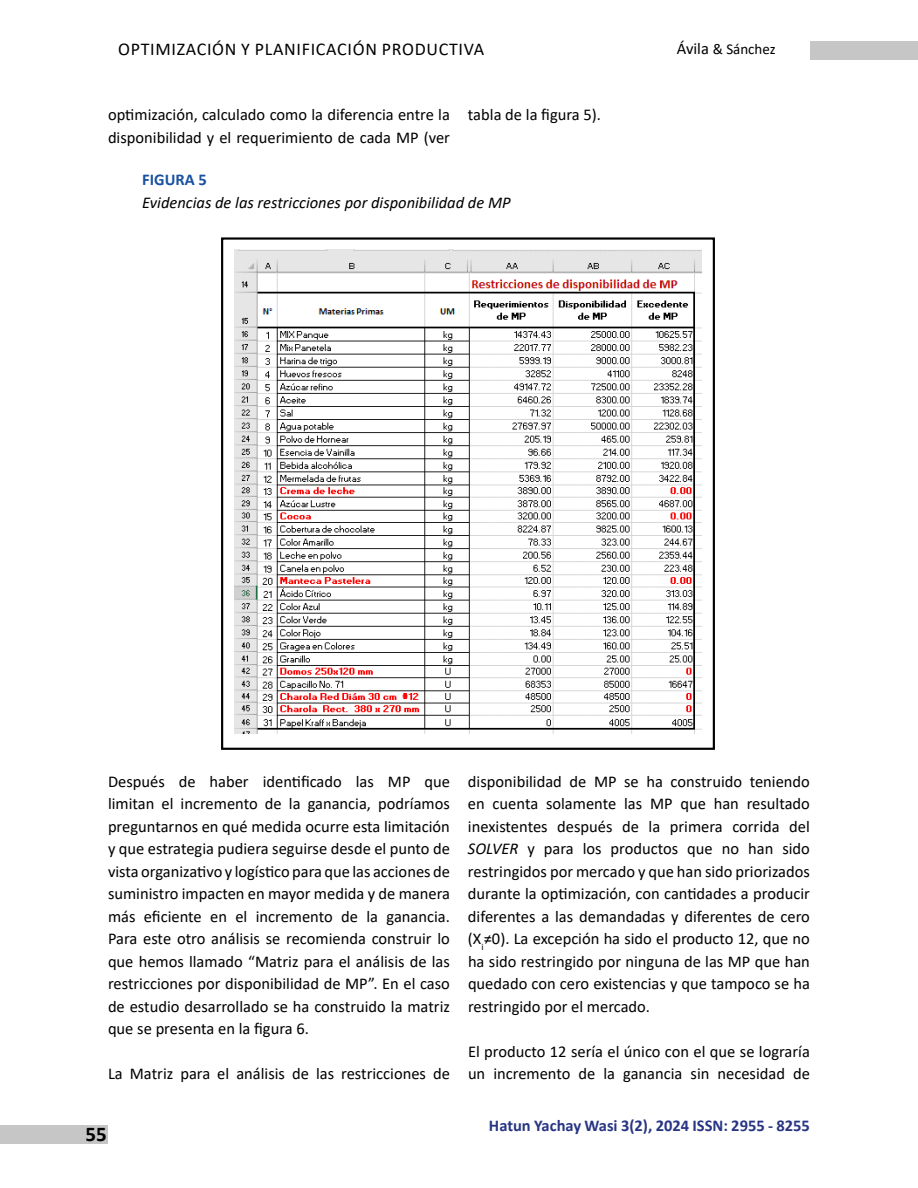
<style>
.page{position:relative;width:918px;height:1188px;background:#fff}
.page>*{position:absolute;margin:0;border:0;box-sizing:border-box;transform-origin:0 0}
.t1{font:700 21px "Calibri";color:#000}
.t2{font:18px "Calibri";letter-spacing:.04em;color:#000}
.t3{font:16.5px/22.5px "Calibri";color:#000}
.t4{font:italic 16.5px "Calibri";color:#000}
.t5{font:700 16.5px "Calibri";color:#283583}
.t6{font:700 16.5px "Calibri";color:#19519f}
.t7{font:15px "Calibri";color:#000}
.s1{font-size:16.5px}
.s2{font-style:italic}
</style>
<div class="page">
<div style="left:0;top:1125px;width:108px;height:19px;background:#c6c6c6"></div>
<div style="left:810px;top:41px;width:108px;height:19px;background:#c6c6c6"></div>
<img style="left:235px;top:250px;width:466px;height:483px">
<div style="left:221px;top:237px;width:494px;height:513px;border:2px solid #000"></div>
<p class="t2" style="left:118px;top:36px;width:368px">OPTIMIZACIÓN Y PLANIFICACIÓN PRODUCTIVA</p>
<p class="t7" style="left:677px;top:38px;width:100px"><span class="s1">Ávila</span> &amp; Sánchez</p>
<p class="t3" style="left:108px;top:103px;width:344px">optimización, calculado como la diferencia entre la disponibilidad y el requerimiento de cada MP (ver</p>
<p class="t3" style="left:468px;top:103px;width:135px">tabla de la figura 5).</p>
<p class="t6" style="left:142px;top:168px;width:66px">FIGURA 5</p>
<p class="t4" style="left:142px;top:191px;width:370px">Evidencias de las restricciones por disponibilidad de MP</p>
<p class="t3" style="left:108px;top:770px;width:344px;text-align:justify">Después de haber identificado las MP que limitan el incremento de la ganancia, podríamos preguntarnos en qué medida ocurre esta limitación y que estrategia pudiera seguirse desde el punto de vista organizativo y logístico para que las acciones de suministro impacten en mayor medida y de manera más eficiente en el incremento de la ganancia.<br>Para este otro análisis se recomienda construir lo que hemos llamado “Matriz para el análisis de las restricciones por disponibilidad de MP”. En el caso de estudio desarrollado se ha construido la matriz que se presenta en la figura 6.</p>
<p class="t3" style="left:108px;top:1062px;width:344px">La Matriz para el análisis de las restricciones de</p>
<p class="t1" style="left:86px;top:1119px;width:23px">55</p>
<p class="t3" style="left:468px;top:770px;width:343px;text-align:justify">disponibilidad de MP se ha construido teniendo en cuenta solamente las MP que han resultado inexistentes después de la primera corrida del <span class="s2">SOLVER</span> y para los productos que no han sido restringidos por mercado y que han sido priorizados durante la optimización, con cantidades a producir diferentes a las demandadas y diferentes de cero (X<sub>i</sub>≠0). La excepción ha sido el producto 12, que no ha sido restringido por ninguna de las MP que han quedado con cero existencias y que tampoco se ha restringido por el mercado.</p>
<p class="t3" style="left:468px;top:1040px;width:344px">El producto 12 sería el único con el que se lograría un incremento de la ganancia sin necesidad de</p>
<p class="t5" style="left:489px;top:1114px;width:323px">Hatun Yachay Wasi 3(2), 2024 ISSN: 2955 - 8255</p>
</div>
